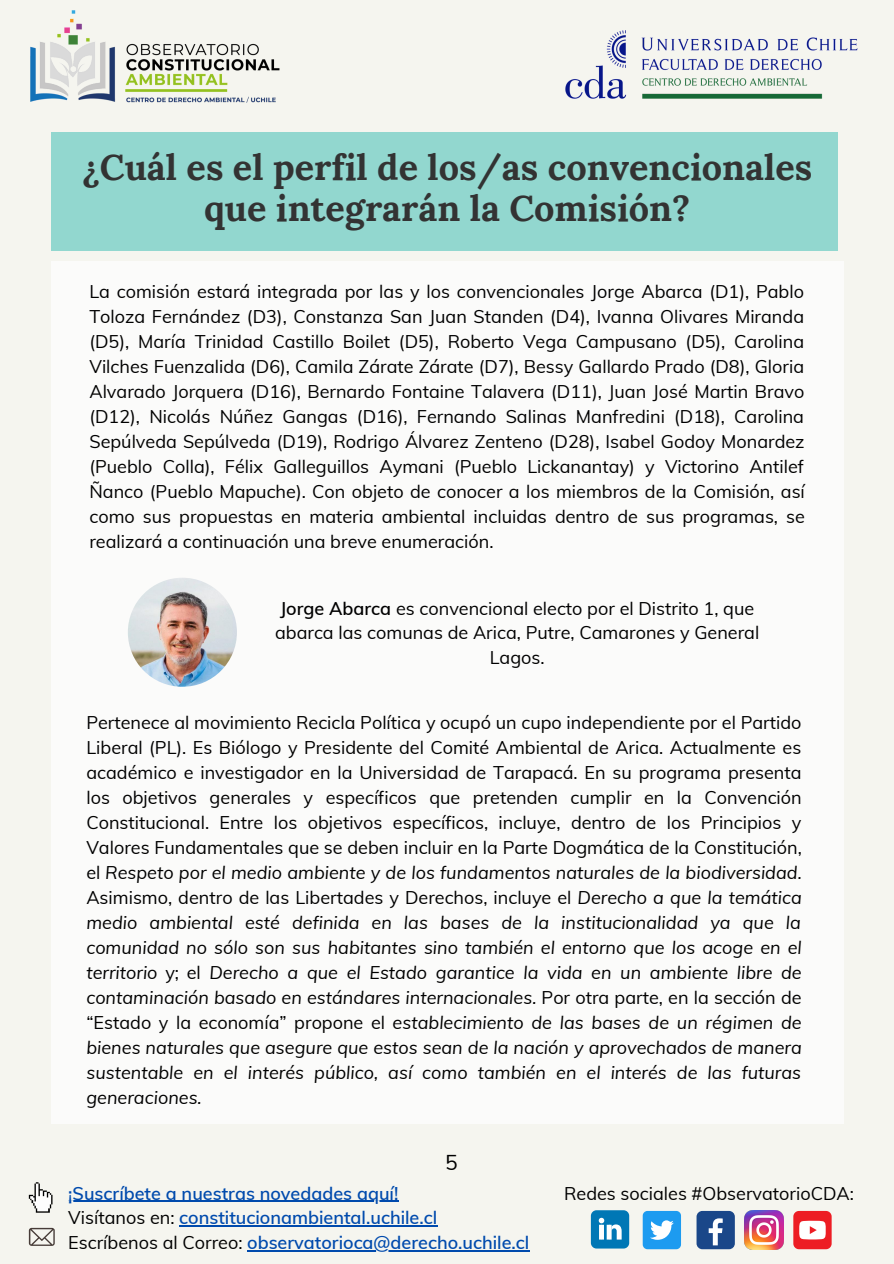
<style>
.page{position:relative;width:894px;height:1264px;background:#fff}
.page>*{position:absolute;margin:0;border:0;box-sizing:border-box;transform-origin:0 0}
.t1{font:700 36px/40.5px "Lora";color:#333;text-align:center}
.t2{font:21px "Muli";color:#000}
.t3{font:18px/25px "Muli";color:#000;text-align:justify}
.t4{font:600 18px "Muli";color:#004aad}
.s1{font-weight:600}
.s2{font-style:italic}
.s3{font-weight:400;color:#000}
</style>
<div class="page">
<div style="left:0;top:0;width:893px;height:1263px;background:#f5f5ef"></div>
<img style="left:30px;top:10px;width:250px;height:93px">
<img style="left:565px;top:30px;width:293px;height:69px">
<svg style="left:590px;top:1210px;width:39px;height:38px"></svg>
<img style="left:744px;top:1210px;width:39px;height:39px">
<div style="left:642px;top:1210px;width:38px;height:39px;background:#1d9bf0;border-radius:5px"></div>
<svg style="left:650px;top:1220px;width:23px;height:19px"></svg>
<svg style="left:793px;top:1210px;width:38px;height:39px"></svg>
<div style="left:696px;top:1210px;width:38px;height:39px;background:#1a4789;border-radius:6px"></div>
<svg style="left:708px;top:1218px;width:14px;height:27px"></svg>
<svg style="left:29px;top:1182px;width:23px;height:30px"></svg>
<svg style="left:29px;top:1227px;width:26px;height:18px"></svg>
<div style="left:51px;top:132px;width:786px;height:118px;background:#92d7cf"></div>
<div style="left:51px;top:261px;width:792px;height:863px;background:#fff"></div>
<img style="left:128px;top:577px;width:109px;height:109px;border-radius:50%">
<hr style="left:68px;top:1200px;width:330px;height:1px;background:#004aad">
<hr style="left:179px;top:1225px;width:258px;height:1px;background:#004aad">
<hr style="left:247px;top:1250px;width:282px;height:1px;background:#004aad">
<p class="t1" style="left:82px;top:147px;width:731px">¿Cuál es el perfil de los/as convencionales que integrarán la Comisión?</p>
<p class="t3" style="left:89px;top:278px;width:716px">La comisión estará integrada por las y los convencionales Jorge Abarca (D1), Pablo Toloza Fernández (D3), Constanza San Juan Standen (D4), Ivanna Olivares Miranda (D5), María Trinidad Castillo Boilet (D5), Roberto Vega Campusano (D5), Carolina Vilches Fuenzalida (D6), Camila Zárate Zárate (D7), Bessy Gallardo Prado (D8), Gloria Alvarado Jorquera (D16), Bernardo Fontaine Talavera (D11), Juan José Martin Bravo (D12), Nicolás Núñez Gangas (D16), Fernando Salinas Manfredini (D18), Carolina Sepúlveda Sepúlveda (D19), Rodrigo Álvarez Zenteno (D28), Isabel Godoy Monardez (Pueblo Colla), Félix Galleguillos Aymani (Pueblo Lickanantay) y Victorino Antilef Ñanco (Pueblo Mapuche). Con objeto de conocer a los miembros de la Comisión, así como sus propuestas en materia ambiental incluidas dentro de sus programas, se realizará a continuación una breve enumeración.</p>
<p class="t3" style="left:275px;top:595px;width:485px;text-align:center"><span class="s1">Jorge Abarca</span> es convencional electo por el Distrito 1, que abarca las comunas de Arica, Putre, Camarones y General<br>Lagos.</p>
<p class="t3" style="left:86px;top:709px;width:716px">Pertenece al movimiento Recicla Política y ocupó un cupo independiente por el Partido Liberal (PL). Es Biólogo y Presidente del Comité Ambiental de Arica. Actualmente es académico e investigador en la Universidad de Tarapacá. En su programa presenta los objetivos generales y específicos que pretenden cumplir en la Convención Constitucional. Entre los objetivos específicos, incluye, dentro de los Principios y Valores Fundamentales que se deben incluir en la Parte Dogmática de la Constitución, el <span class="s2">Respeto por el medio ambiente y de los fundamentos naturales de la biodiversidad.<br></span>Asimismo, dentro de las Libertades y Derechos, incluye el <span class="s2">Derecho a que la temática medio ambiental esté definida en las bases de la institucionalidad ya que la comunidad no sólo son sus habitantes sino también el entorno que los acoge en el territorio</span> y; el <span class="s2">Derecho a que el Estado garantice la vida en un ambiente libre de contaminación basado en estándares internacionales.</span> Por otra parte, en la sección de “Estado y la economía” propone el <span class="s2">establecimiento de las bases de un régimen de bienes naturales que asegure que estos sean de la nación y aprovechados de manera sustentable en el interés público, así como también en el interés de las futuras generaciones.</span></p>
<p class="t2" style="left:445px;top:1149px;width:14px">5</p>
<p class="t4" style="left:68px;top:1181px;width:331px">¡Suscríbete a nuestras novedades aquí!</p>
<p class="t4" style="left:68px;top:1206px;width:370px"><span class="s3">Visítanos en:</span> constitucionambiental.uchile.cl</p>
<p class="t4" style="left:68px;top:1230px;width:462px"><span class="s3">Escríbenos al Correo:</span> observatorioca@derecho.uchile.cl</p>
<p class="t3" style="left:564px;top:1180px;width:291px">Redes sociales #ObservatorioCDA:</p>
</div>
